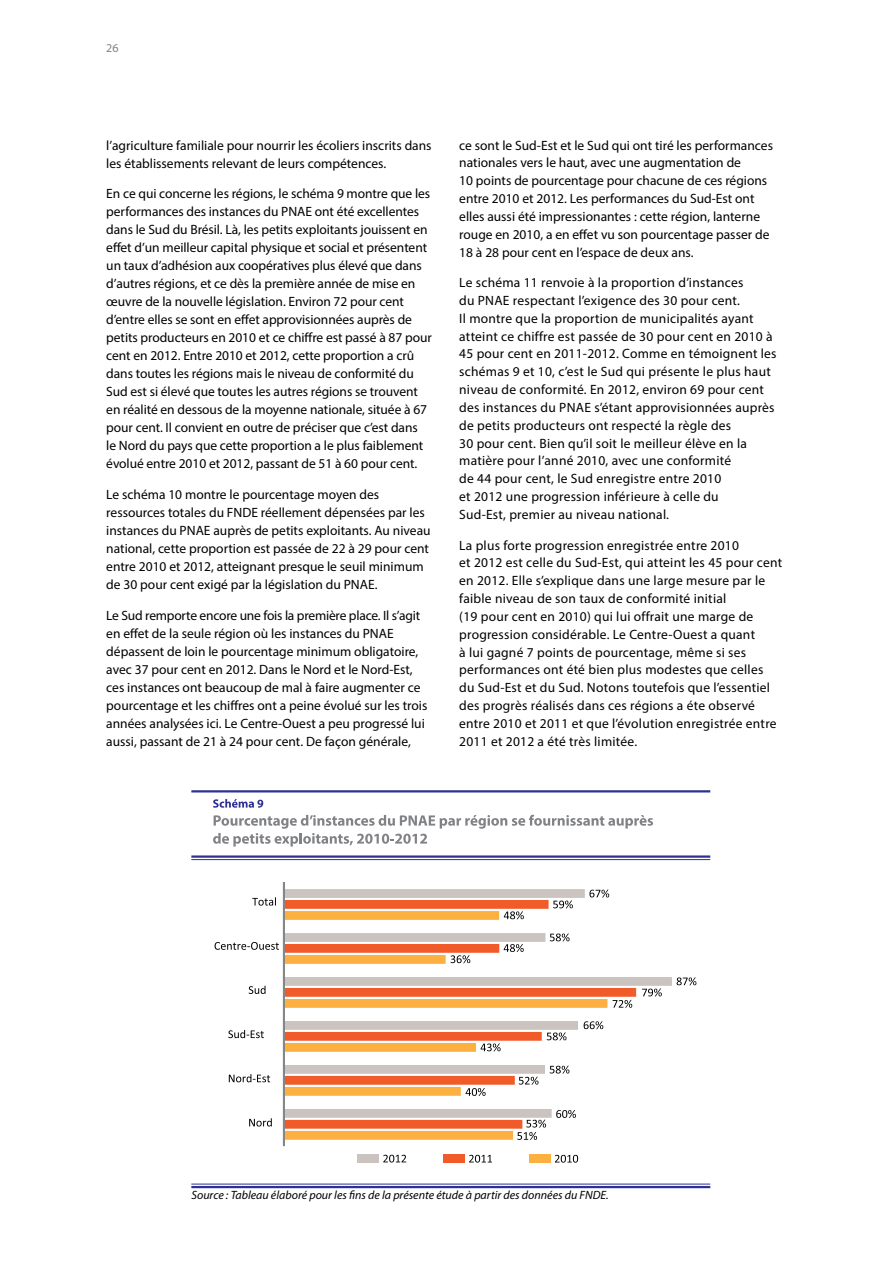
<style>
.page{position:relative;width:893px;height:1263px;background:#fff}
.page>*{position:absolute;margin:0;border:0;box-sizing:border-box;transform-origin:0 0}
.t1{font:13.5px/18px "Myriad Pro";color:#000}
.t2{font:13.5px/17.9px "Myriad Pro";letter-spacing:.02em;color:#000}
.t3{font:italic 12px "Myriad Pro";color:#000}
.t4{font:12px "Myriad Pro";color:#808285}
</style>
<div class="page">
<hr style="left:191px;top:1184px;width:519px;height:1px;background:#2e3092">
<hr style="left:191px;top:1186px;width:519px;height:2px;background:#2e3092">
<hr style="left:191px;top:859px;width:519px;height:1px;background:#2e3092">
<hr style="left:191px;top:855px;width:519px;height:3px;background:#2e3092">
<hr style="left:191px;top:790px;width:519px;height:2px;background:#2e3092">
<svg style="left:213px;top:799px;width:50px;height:9px"></svg>
<svg style="left:213px;top:815px;width:440px;height:31px"></svg>
<svg style="left:284px;top:1129px;width:230px;height:11px;fill:#fbb040"></svg>
<svg style="left:284px;top:1118px;width:263px;height:11px;background:#f37c56"></svg>
<svg style="left:284px;top:889px;width:388px;height:229px"></svg>
<svg style="left:466px;top:1088px;width:20px;height:8px"></svg>
<svg style="left:481px;top:1043px;width:20px;height:8px"></svg>
<svg style="left:612px;top:1000px;width:20px;height:8px"></svg>
<svg style="left:451px;top:955px;width:19px;height:8px"></svg>
<svg style="left:504px;top:911px;width:20px;height:8px"></svg>
<svg style="left:517px;top:1119px;width:29px;height:21px"></svg>
<svg style="left:519px;top:1077px;width:19px;height:8px"></svg>
<svg style="left:547px;top:1032px;width:19px;height:8px"></svg>
<svg style="left:642px;top:988px;width:20px;height:8px"></svg>
<svg style="left:504px;top:944px;width:20px;height:8px"></svg>
<svg style="left:553px;top:900px;width:20px;height:8px"></svg>
<svg style="left:556px;top:1110px;width:20px;height:8px"></svg>
<svg style="left:550px;top:1065px;width:19px;height:8px"></svg>
<svg style="left:584px;top:1021px;width:19px;height:8px"></svg>
<svg style="left:677px;top:977px;width:19px;height:8px"></svg>
<svg style="left:550px;top:933px;width:19px;height:8px"></svg>
<svg style="left:589px;top:889px;width:20px;height:8px"></svg>
<svg style="left:215px;top:882px;width:69px;height:264px"></svg>
<div style="left:358px;top:1154px;width:21px;height:8px;background:#cbc3c0"></div>
<svg style="left:383px;top:1155px;width:23px;height:7px"></svg>
<div style="left:443px;top:1154px;width:22px;height:8px;background:#f15a29"></div>
<svg style="left:469px;top:1155px;width:23px;height:7px"></svg>
<div style="left:529px;top:1154px;width:21px;height:8px;background:#fbb040"></div>
<svg style="left:555px;top:1155px;width:23px;height:7px"></svg>
<p class="t4" style="left:106px;top:40px;width:14px">26</p>
<p class="t1" style="left:106px;top:136px;width:327px">l’agriculture familiale pour nourrir les écoliers inscrits dans les établissements relevant de leurs compétences.</p>
<p class="t1" style="left:106px;top:185px;width:327px">En ce qui concerne les régions, le schéma 9 montre que les performances des instances du PNAE ont été excellentes dans le Sud du Brésil. Là, les petits exploitants jouissent en effet d’un meilleur capital physique et social et présentent un taux d’adhésion aux coopératives plus élevé que dans d’autres régions, et ce dès la première année de mise en œuvre de la nouvelle législation. Environ 72 pour cent d’entre elles se sont en effet approvisionnées auprès de petits producteurs en 2010 et ce chiffre est passé à 87 pour cent en 2012. Entre 2010 et 2012, cette proportion a crû dans toutes les régions mais le niveau de conformité du Sud est si élevé que toutes les autres régions se trouvent en réalité en dessous de la moyenne nationale, située à 67 pour cent. Il convient en outre de préciser que c’est dans<br>le Nord du pays que cette proportion a le plus faiblement évolué entre 2010 et 2012, passant de 51 à 60 pour cent.</p>
<p class="t1" style="left:106px;top:485px;width:326px">Le schéma 10 montre le pourcentage moyen des ressources totales du FNDE réellement dépensées par les instances du PNAE auprès de petits exploitants. Au niveau national, cette proportion est passée de 22 à 29 pour cent entre 2010 et 2012, atteignant presque le seuil minimum de 30 pour cent exigé par la législation du PNAE.</p>
<p class="t1" style="left:106px;top:606px;width:323px">Le Sud remporte encore une fois la première place. Il s’agit en effet de la seule région où les instances du PNAE dépassent de loin le pourcentage minimum obligatoire, avec 37 pour cent en 2012. Dans le Nord et le Nord-Est, ces instances ont beaucoup de mal à faire augmenter ce pourcentage et les chiffres ont a peine évolué sur les trois années analysées ici. Le Centre-Ouest a peu progressé lui aussi, passant de 21 à 24 pour cent. De façon générale,</p>
<p class="t1" style="left:459px;top:136px;width:315px">ce sont le Sud-Est et le Sud qui ont tiré les performances nationales vers le haut, avec une augmentation de<br>10 points de pourcentage pour chacune de ces régions entre 2010 et 2012. Les performances du Sud-Est ont elles aussi été impressionantes : cette région, lanterne rouge en 2010, a en effet vu son pourcentage passer de 18 à 28 pour cent en l’espace de deux ans.</p>
<p class="t2" style="left:459px;top:273px;width:319px">Le schéma 11 renvoie à la proportion d’instances<br>du PNAE respectant l’exigence des 30 pour cent.<br>Il montre que la proportion de municipalités ayant atteint ce chiffre est passée de 30 pour cent en 2010 à 45 pour cent en 2011-2012. Comme en témoignent les schémas 9 et 10, c’est le Sud qui présente le plus haut niveau de conformité. En 2012, environ 69 pour cent des instances du PNAE s’étant approvisionnées auprès de petits producteurs ont respecté la règle des<br>30 pour cent. Bien qu’il soit le meilleur élève en la matière pour l’anné 2010, avec une conformité<br>de 44 pour cent, le Sud enregistre entre 2010<br>et 2012 une progression inférieure à celle du<br>Sud-Est, premier au niveau national.</p>
<p class="t2" style="left:459px;top:536px;width:324px">La plus forte progression enregistrée entre 2010<br>et 2012 est celle du Sud-Est, qui atteint les 45 pour cent en 2012. Elle s’explique dans une large mesure par le faible niveau de son taux de conformité initial<br>(19 pour cent en 2010) qui lui offrait une marge de progression considérable. Le Centre-Ouest a quant<br>à lui gagné 7 points de pourcentage, même si ses performances ont été bien plus modestes que celles<br>du Sud-Est et du Sud. Notons toutefois que l’essentiel des progrès réalisés dans ces régions a éte observé entre 2010 et 2011 et que l’évolution enregistrée entre 2011 et 2012 a été très limitée.</p>
<p class="t3" style="left:191px;top:1187px;width:419px">Source : Tableau élaboré pour les fins de la présente étude à partir des données du FNDE.</p>
</div>
